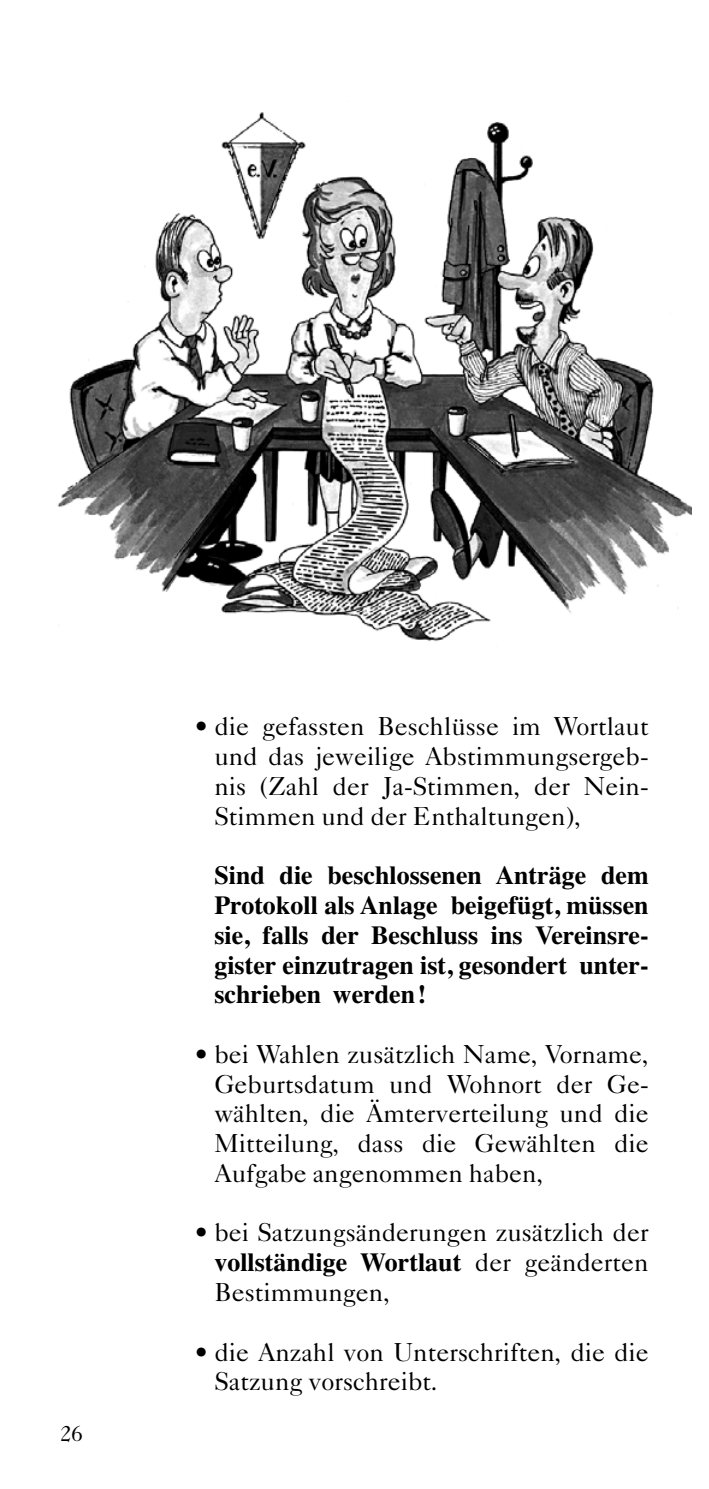
<style>
.page{position:relative;width:709px;height:1489px;background:#fff}
.page>*{position:absolute;margin:0;border:0;box-sizing:border-box;transform-origin:0 0}
.t1{font:26px/29.8px "Caslon Five Forty";color:#000;text-align:justify}
.t2{font:700 26px/29.8px "Times";color:#000;text-align:justify}
.t3{font:22.5px "Caslon Five Forty";color:#000}
.s1{font-family:"Caslon Five Forty";font-weight:400;color:#fff}
.s2{font-family:"Caslon Five Forty";font-weight:400}
</style>
<div class="page">
<img style="left:57px;top:112px;width:634px;height:529px">
<p class="t3" style="left:60px;top:1424px;width:24px">26</p>
<p class="t1" style="left:214px;top:714px;width:436px;text-indent:-19px">• die gefassten Beschlüsse im Wortlaut und das jeweilige Abstimmungsergeb&shy;nis (Zahl der Ja-Stimmen, der Nein-Stimmen und der Enthaltungen),</p>
<p class="t2" style="left:214px;top:863px;width:436px;text-indent:-19px"><span class="s1">•</span> Sind die beschlossenen Anträge dem Protokoll als Anlage beigefügt, müssen sie, falls der Beschluss ins Vereins re - gister einzutragen ist, gesondert unter&shy;schrieben werden!</p>
<p class="t1" style="left:214px;top:1041px;width:436px;text-indent:-19px">• bei Wahlen zusätzlich Name, Vorname, Geburtsdatum und Wohnort der Ge&shy;wählten, die Ämterverteilung und die Mitteilung, dass die Gewählten die Aufgabe angenommen haben,</p>
<p class="t1" style="left:195px;top:1220px;width:455px">• bei Satzungsänderungen zusätzlich der</p>
<p class="t2" style="left:214px;top:1249px;width:436px">vollständige Wortlaut <span class="s2">der geänderten</span></p>
<p class="t1" style="left:214px;top:1279px;width:177px">Bestimmungen,</p>
<p class="t1" style="left:214px;top:1339px;width:436px;text-indent:-19px">• die Anzahl von Unterschriften, die die<br>Satzung vorschreibt.</p>
</div>
